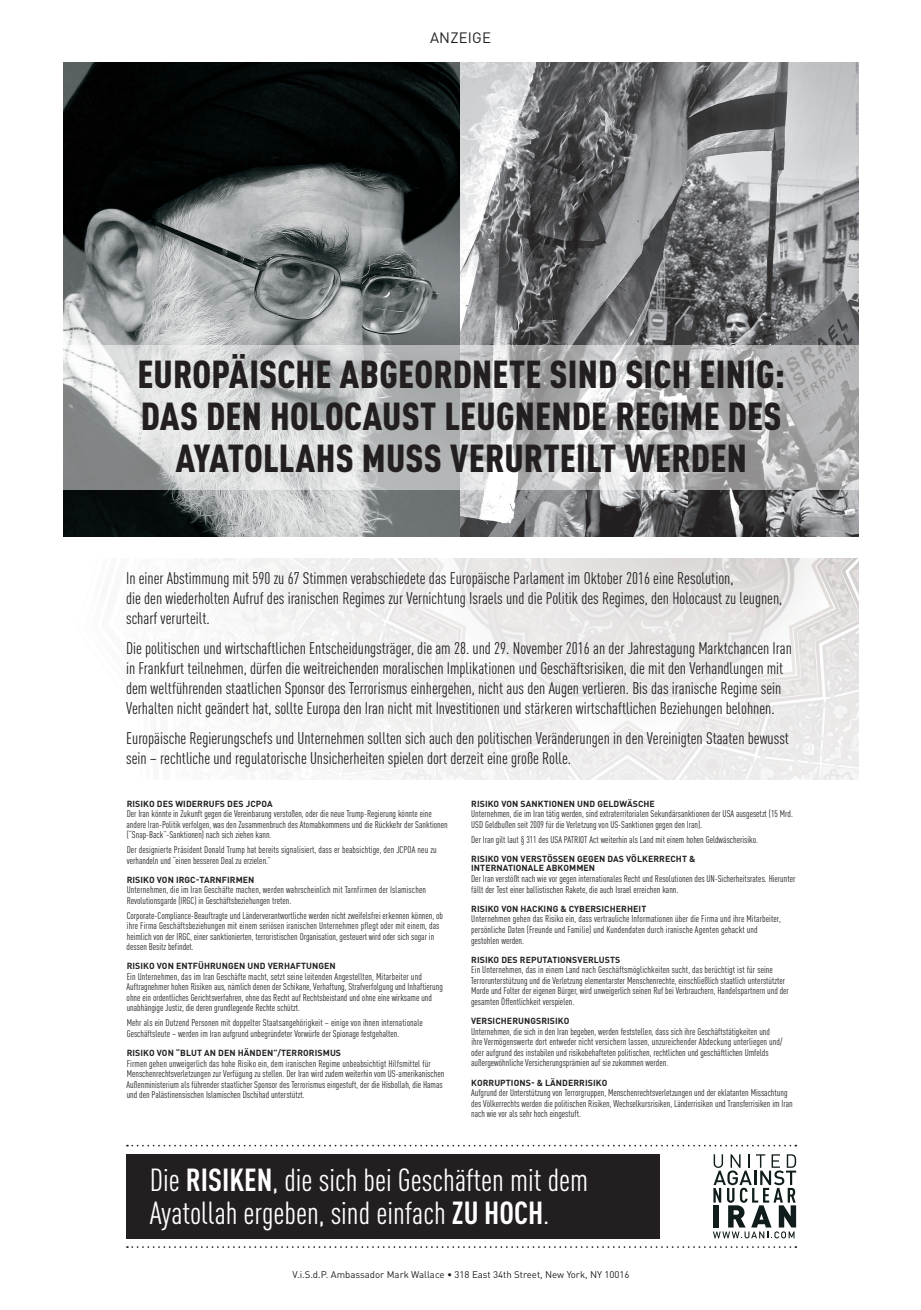
<style>
.page{position:relative;width:921px;height:1310px;background:#fff}
.page>*{position:absolute;margin:0;border:0;box-sizing:border-box;transform-origin:0 0}
.t1{font:900 38.5px/42px "DIN Cond";letter-spacing:.005em;color:#231f20;text-align:center}
.t2{font:31.5px/32.4px "DIN Cond";color:#fff}
.t3{font:16.62px/20.1px "DIN Cond";color:#231f20}
.t4{font:14.88px "DIN Pro";letter-spacing:.01em;color:#231f20}
.t5{font:9.62px/10.5px "DIN Cond";color:#231f20}
.t6{font:9.62px "DIN Pro";color:#231f20}
.t7{font:700 8.75px/9.6px "DIN Pro";letter-spacing:.01em;color:#231f20}
.s1{font-weight:700}
</style>
<div class="page">
<img style="left:63px;top:63px;width:397px;height:473px">
<div style="left:126px;top:1154px;width:533px;height:84px;background:#231f20"></div>
<svg style="left:127px;top:1246px;width:669px;height:2px"></svg>
<svg style="left:127px;top:1145px;width:669px;height:1px"></svg>
<svg style="left:713px;top:1154px;width:83px;height:84px"></svg>
<svg style="left:460px;top:63px;width:398px;height:473px;background:#848587"></svg>
<img style="left:160px;top:558px;width:698px;height:221px">
<svg style="left:63px;top:345px;width:795px;height:144px;background:#c1c2c3"></svg>
<p class="t4" style="left:430px;top:27px;width:62px">ANZEIGE</p>
<p class="t1" style="left:137px;top:352px;width:649px">EUROPÄISCHE ABGEORDNETE SIND SICH EINIG:</p>
<p class="t1" style="left:141px;top:394px;width:642px">DAS DEN HOLOCAUST LEUGNENDE REGIME DES<br>AYATOLLAHS MUSS VERURTEILT WERDEN</p>
<p class="t3" style="left:126px;top:568px;width:657px">In einer Abstimmung mit 590 zu 67 Stimmen verabschiedete das Europäische Parlament im Oktober 2016 eine Resolution,<br>die den wiederholten Aufruf des iranischen Regimes zur Vernichtung Israels und die Politik des Regimes, den Holocaust zu leugnen, scharf verurteilt.</p>
<p class="t3" style="left:126px;top:638px;width:667px">Die politischen und wirtschaftlichen Entscheidungsträger, die am 28. und 29. November 2016 an der Jahrestagung Marktchancen Iran in Frankfurt teilnehmen, dürfen die weitreichenden moralischen Implikationen und Geschäftsrisiken, die mit den Verhandlungen mit dem weltführenden staatlichen Sponsor des Terrorismus einhergehen, nicht aus den Augen verlieren. Bis das iranische Regime sein Verhalten nicht geändert hat, sollte Europa den Iran nicht mit Investitionen und stärkeren wirtschaftlichen Beziehungen belohnen.</p>
<p class="t3" style="left:126px;top:728px;width:664px">Europäische Regierungschefs und Unternehmen sollten sich auch den politischen Veränderungen in den Vereinigten Staaten bewusst sein – rechtliche und regulatorische Unsicherheiten spielen dort derzeit eine große Rolle.</p>
<p class="t7" style="left:127px;top:798px;width:147px">RISIKO DES WIDERRUFS DES JCPOA</p>
<p class="t5" style="left:127px;top:808px;width:322px">Der Iran könnte in Zukunft gegen die Vereinbarung verstoßen, oder die neue Trump-Regierung könnte eine andere Iran-Politik verfolgen, was den Zusammenbruch des Atomabkommens und die Rückkehr der Sanktionen (“Snap-Back”-Sanktionen) nach sich ziehen kann.</p>
<p class="t5" style="left:127px;top:844px;width:311px">Der designierte Präsident Donald Trump hat bereits signalisiert, dass er beabsichtige, den JCPOA neu zu verhandeln und “einen besseren Deal zu erzielen.”</p>
<p class="t7" style="left:127px;top:874px;width:129px">RISIKO VON IRGC-TARNFIRMEN</p>
<p class="t5" style="left:127px;top:884px;width:301px">Unternehmen, die im Iran Geschäfte machen, werden wahrscheinlich mit Tarnfirmen der Islamischen<br>Revolutionsgarde (IRGC) in Geschäftsbeziehungen treten.</p>
<p class="t5" style="left:127px;top:910px;width:318px">Corporate-Compliance-Beauftragte und Länderverantwortliche werden nicht zweifelsfrei erkennen können, ob ihre Firma Geschäftsbeziehungen mit einem seriösen iranischen Unternehmen pflegt oder mit einem, das heimlich von der IRGC, einer sanktionierten, terroristischen Organisation, gesteuert wird oder sich sogar in dessen Besitz befindet.</p>
<p class="t7" style="left:127px;top:961px;width:210px">RISIKO VON ENTFÜHRUNGEN UND VERHAFTUNGEN</p>
<p class="t5" style="left:127px;top:971px;width:318px">Ein Unternehmen, das im Iran Geschäfte macht, setzt seine leitenden Angestellten, Mitarbeiter und Auftragnehmer hohen Risiken aus, nämlich denen der Schikane, Verhaftung, Strafverfolgung und Inhaftierung ohne ein ordentliches Gerichtsverfahren, ohne das Recht auf Rechtsbeistand und ohne eine wirksame und unabhängige Justiz, die deren grundlegende Rechte schützt.</p>
<p class="t5" style="left:127px;top:1017px;width:298px">Mehr als ein Dutzend Personen mit doppelter Staatsangehörigkeit – einige von ihnen internationale<br>Geschäftsleute – werden im Iran aufgrund unbegründeter Vorwürfe der Spionage festgehalten.</p>
<p class="t7" style="left:127px;top:1048px;width:216px">RISIKO VON “BLUT AN DEN HÄNDEN”/TERRORISMUS</p>
<p class="t5" style="left:127px;top:1058px;width:319px">Firmen gehen unweigerlich das hohe Risiko ein, dem iranischen Regime unbeabsichtigt Hilfsmittel für Menschenrechtsverletzungen zur Verfügung zu stellen. Der Iran wird zudem weiterhin vom US-amerikanischen Außenministerium als führender staatlicher Sponsor des Terrorismus eingestuft, der die Hisbollah, die Hamas und den Palästinensischen Islamischen Dschihad unterstützt.</p>
<p class="t7" style="left:471px;top:798px;width:185px">RISIKO VON SANKTIONEN UND GELDWÄSCHE</p>
<p class="t5" style="left:471px;top:808px;width:323px">Unternehmen, die im Iran tätig werden, sind extraterritorialen Sekundärsanktionen der USA ausgesetzt (15 Mrd.<br>USD Geldbußen seit 2009 für die Verletzung von US-Sanktionen gegen den Iran).</p>
<p class="t5" style="left:471px;top:834px;width:288px">Der Iran gilt laut § 311 des USA PATRIOT Act weiterhin als Land mit einem hohen Geldwäscherisiko.</p>
<p class="t7" style="left:471px;top:853px;width:226px">RISIKO VON VERSTÖSSEN GEGEN DAS VÖLKERRECHT &amp;<br>INTERNATIONALE ABKOMMEN</p>
<p class="t5" style="left:471px;top:873px;width:326px">Der Iran verstößt nach wie vor gegen internationales Recht und Resolutionen des UN-Sicherheitsrates. Hierunter fällt der Test einer ballistischen Rakete, die auch Israel erreichen kann.</p>
<p class="t7" style="left:471px;top:903px;width:177px">RISIKO VON HACKING &amp; CYBERSICHERHEIT</p>
<p class="t5" style="left:471px;top:913px;width:311px">Unternehmen gehen das Risiko ein, dass vertrauliche Informationen über die Firma und ihre Mitarbeiter, persönliche Daten (Freunde und Familie) und Kundendaten durch iranische Agenten gehackt und gestohlen werden.</p>
<p class="t7" style="left:471px;top:954px;width:151px">RISIKO DES REPUTATIONSVERLUSTS</p>
<p class="t5" style="left:470px;top:964px;width:320px">Ein Unternehmen, das in einem Land nach Geschäftsmöglichkeiten sucht, das berüchtigt ist für seine Terrorunterstützung und die Verletzung elementarster Menschenrechte, einschließlich staatlich unterstützter Morde und Folter der eigenen Bürger, wird unweigerlich seinen Ruf bei Verbrauchern, Handelspartnern und der gesamten Öffentlichkeit verspielen.</p>
<p class="t7" style="left:471px;top:1016px;width:100px">VERSICHERUNGSRISIKO</p>
<p class="t5" style="left:471px;top:1026px;width:313px">Unternehmen, die sich in den Iran begeben, werden feststellen, dass sich ihre Geschäftstätigkeiten und ihre Vermögenswerte dort entweder nicht versichern lassen, unzureichender Abdeckung unterliegen und/ oder aufgrund des instabilen und risikobehafteten politischen, rechtlichen und geschäftlichen Umfelds außergewöhnliche Versicherungsprämien auf sie zukommen werden.</p>
<p class="t7" style="left:471px;top:1077px;width:138px">KORRUPTIONS- &amp; LÄNDERRISIKO</p>
<p class="t5" style="left:471px;top:1087px;width:323px">Aufgrund der Unterstützung von Terrorgruppen, Menschenrechtsverletzungen und der eklatanten Missachtung des Völkerrechts werden die politischen Risiken, Wechselkursrisiken, Länderrisiken und Transferrisiken im Iran nach wie vor als sehr hoch eingestuft.</p>
<p class="t2" style="left:150px;top:1164px;width:440px">Die <span class="s1">RISIKEN</span>, die sich bei Geschäften mit dem<br>Ayatollah ergeben, sind einfach <span class="s1">ZU HOCH</span>.</p>
<p class="t6" style="left:292px;top:1267px;width:338px">V.i.S.d.P. Ambassador Mark Wallace • 318 East 34th Street, New York, NY 10016</p>
</div>
